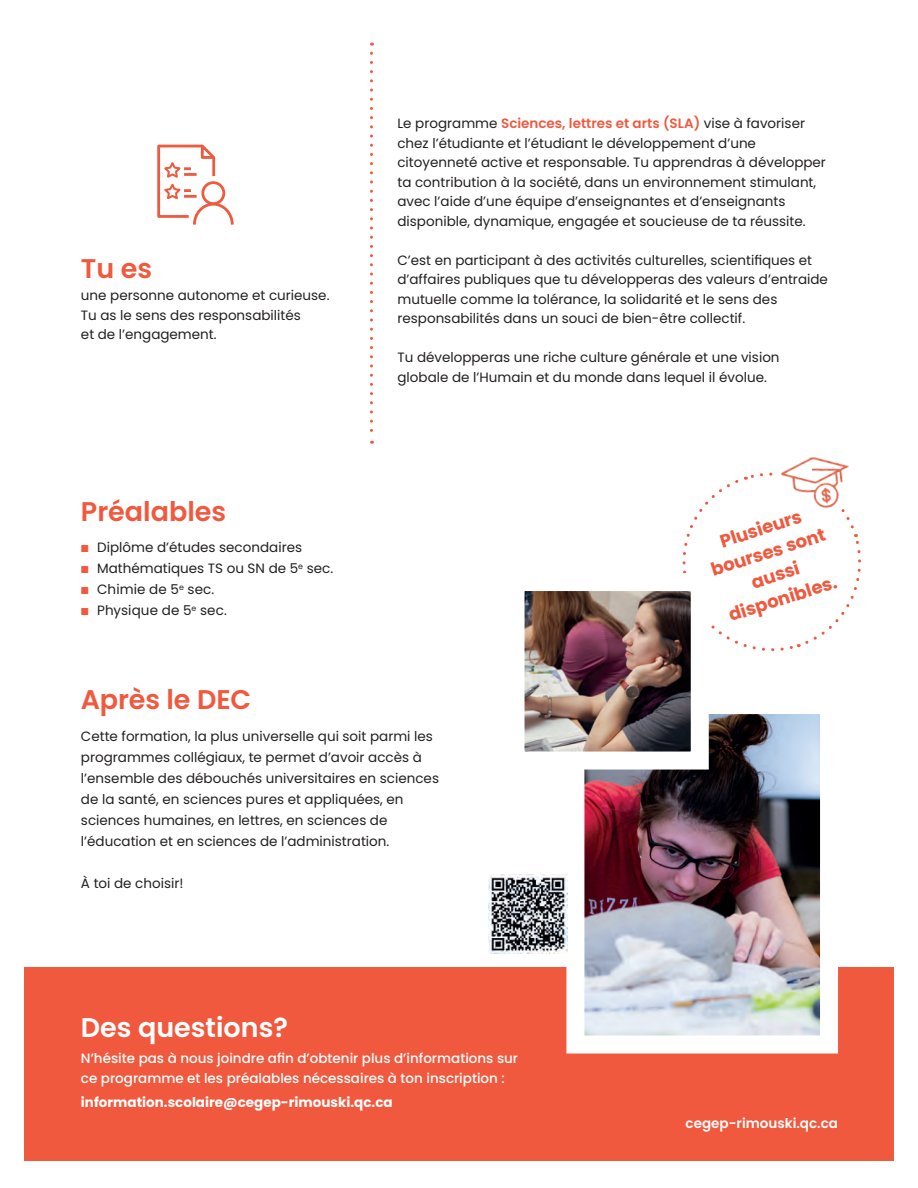
<style>
.page{position:relative;width:918px;height:1188px;background:#fff}
.page>*{position:absolute;margin:0;border:0;box-sizing:border-box;transform-origin:0 0}
.t1{font:600 27px "Poppins";color:#f0593e}
.t2{font:600 27px "Poppins";color:#fff}
.t3{font:700 18px/24.3px "Poppins";color:#f0593e;text-align:center}
.t4{font:13.5px/19.5px "Poppins";color:#231f20}
.t5{font:500 13.5px/19.5px "Poppins";color:#fff}
.t6{font:700 13.5px "Poppins";color:#fff}
.t7{font:600 13.5px "Poppins";color:#fff}
.s1{font-family:"Menlo";color:#f0593e}
.s2{font-weight:600;color:#f0593e}
</style>
<div class="page">
<div style="left:0;top:967px;width:918px;height:221px;background:#f0593e"></div>
<svg style="left:861px;top:967px;width:34px;height:195px"></svg>
<svg style="left:157px;top:144px;width:77px;height:81px"></svg>
<img style="left:585px;top:715px;width:234px;height:320px">
<div style="left:566px;top:696px;width:272px;height:358px;border:18px solid #fff"></div>
<svg style="left:682px;top:472px;width:179px;height:180px"></svg>
<img style="left:779px;top:457px;width:74px;height:58px">
<img style="left:526px;top:592px;width:164px;height:159px">
<svg style="left:370px;top:53px;width:3px;height:391px"></svg>
<div style="left:1px;top:1162px;width:917px;height:26px;background:#fff"></div>
<div style="left:1px;top:0;width:23px;height:1188px;background:#fff"></div>
<div style="left:895px;top:0;width:23px;height:1188px;background:#fff"></div>
<img style="left:489px;top:875px;width:79px;height:78px">
<h1 class="t1" style="left:81px;top:253px;width:73px">Tu es</h1>
<p class="t4" style="left:81px;top:286px;width:250px">une personne autonome et curieuse.<br>Tu as le sens des responsabilités<br>et de l’engagement.</p>
<h1 class="t1" style="left:81px;top:496px;width:147px">Préalables</h1>
<p class="t4" style="left:81px;top:537px;width:254px;line-height:21px"><span class="s1">◼</span> Diplôme d’études secondaires<br><span class="s1">◼</span> Mathématiques TS ou SN de 5<sup>e</sup> sec. <span class="s1">◼</span> Chimie de 5<sup>e</sup> sec.<br><span class="s1">◼</span> Physique de 5<sup>e</sup> sec.</p>
<p class="t4" style="left:397px;top:114px;width:430px">Le programme <span class="s2">Sciences, lettres et arts (SLA)</span> vise à favoriser chez l’étudiante et l’étudiant le développement d’une citoyenneté active et responsable. Tu apprendras à développer ta contribution à la société, dans un environnement stimulant, avec l’aide d’une équipe d’enseignantes et d’enseignants disponible, dynamique, engagée et soucieuse de ta réussite.</p>
<p class="t4" style="left:397px;top:250px;width:432px">C’est en participant à des activités culturelles, scientifiques et d’affaires publiques que tu développeras des valeurs d’entraide mutuelle comme la tolérance, la solidarité et le sens des responsabilités dans un souci de bien-être collectif.</p>
<p class="t4" style="left:397px;top:348px;width:384px">Tu développeras une riche culture générale et une vision globale de l’Humain et du monde dans lequel il évolue.</p>
<h2 class="t3" style="left:700px;top:536px;width:120px;rotate:-18deg">Plusieurs bourses sont aussi disponibles.</h2>
<h1 class="t1" style="left:81px;top:684px;width:172px">Après le DEC</h1>
<p class="t4" style="left:81px;top:725px;width:360px;line-height:21px">Cette formation, la plus universelle qui soit parmi les programmes collégiaux, te permet d’avoir accès à l’ensemble des débouchés universitaires en sciences de la santé, en sciences pures et appliquées, en sciences humaines, en lettres, en sciences de l’éducation et en sciences de l’administration.</p>
<p class="t4" style="left:81px;top:873px;width:104px">À toi de choisir!</p>
<h1 class="t2" style="left:81px;top:1011px;width:208px">Des questions?</h1>
<p class="t5" style="left:81px;top:1049px;width:439px">N’hésite pas à nous joindre afin d’obtenir plus d’informations sur ce programme et les préalables nécessaires à ton inscription :</p>
<p class="t6" style="left:81px;top:1094px;width:313px">information.scolaire@cegep-rimouski.qc.ca</p>
<p class="t7" style="left:686px;top:1116px;width:154px">cegep-rimouski.qc.ca</p>
</div>
